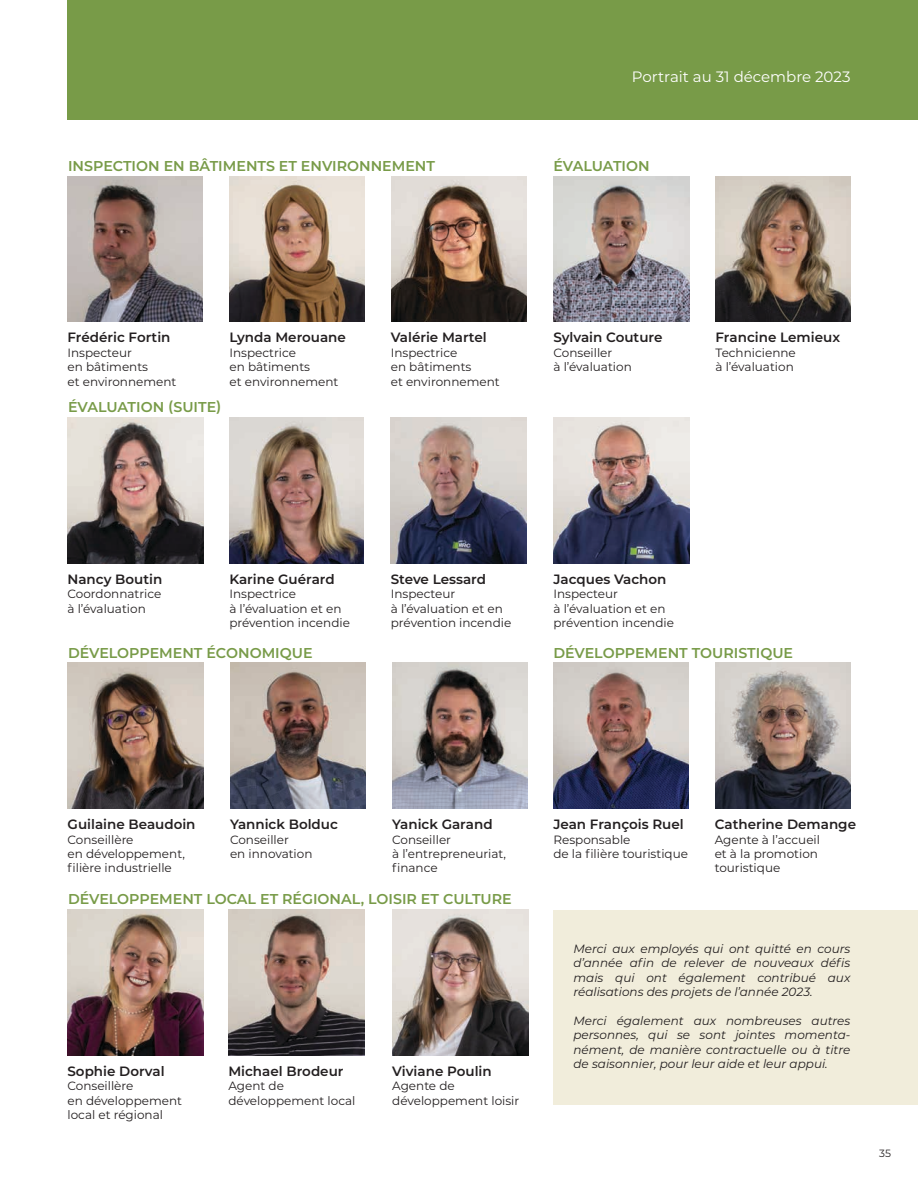
<style>
.page{position:relative;width:918px;height:1188px;background:#fff}
.page>*{position:absolute;margin:0;border:0;box-sizing:border-box;transform-origin:0 0}
.t1{font:15px "Montserrat";color:#fff}
.t2{font:600 14.25px "Montserrat";color:#789b48}
.t3{font:600 13.5px "Montserrat";color:#231f20}
.t4{font:12px/14.4px "Montserrat";color:#231f20}
.t5{font:italic 12px/14.4px "Montserrat";color:#231f20;text-align:justify}
.t6{font:10.5px "Montserrat";color:#231f20}
</style>
<div class="page">
<div style="left:553px;top:910px;width:365px;height:194px;background:#f1eddb"></div>
<img style="left:230px;top:176px;width:134px;height:146px">
<img style="left:392px;top:176px;width:134px;height:146px">
<div style="left:68px;top:0;width:850px;height:119px;background:#789b48"></div>
<img style="left:68px;top:176px;width:134px;height:146px">
<img style="left:554px;top:418px;width:135px;height:145px">
<img style="left:68px;top:418px;width:135px;height:145px">
<img style="left:68px;top:663px;width:135px;height:146px">
<img style="left:554px;top:176px;width:135px;height:146px">
<img style="left:230px;top:663px;width:136px;height:146px">
<img style="left:229px;top:418px;width:135px;height:145px">
<img style="left:391px;top:418px;width:136px;height:145px">
<img style="left:68px;top:910px;width:135px;height:145px">
<img style="left:228px;top:910px;width:136px;height:145px">
<img style="left:553px;top:663px;width:135px;height:146px">
<img style="left:715px;top:663px;width:135px;height:146px">
<img style="left:392px;top:663px;width:135px;height:146px">
<img style="left:392px;top:910px;width:136px;height:145px">
<img style="left:716px;top:176px;width:135px;height:146px">
<p class="t2" style="left:68px;top:156px;width:368px">INSPECTION EN BÂTIMENTS ET ENVIRONNEMENT</p>
<p class="t1" style="left:632px;top:66px;width:220px">Portrait au 31 décembre 2023</p>
<p class="t2" style="left:554px;top:156px;width:98px">ÉVALUATION</p>
<p class="t3" style="left:68px;top:328px;width:104px">Frédéric Fortin</p>
<p class="t4" style="left:68px;top:345px;width:110px">Inspecteur<br>en bâtiments<br>et environnement</p>
<p class="t2" style="left:68px;top:397px;width:155px">ÉVALUATION (SUITE)</p>
<p class="t3" style="left:230px;top:328px;width:118px">Lynda Merouane</p>
<p class="t4" style="left:230px;top:345px;width:110px">Inspectrice<br>en bâtiments<br>et environnement</p>
<p class="t3" style="left:391px;top:328px;width:97px">Valérie Martel</p>
<p class="t4" style="left:391px;top:345px;width:110px">Inspectrice<br>en bâtiments<br>et environnement</p>
<p class="t3" style="left:554px;top:328px;width:110px">Sylvain Couture</p>
<p class="t4" style="left:554px;top:345px;width:80px">Conseiller<br>à l’évaluation</p>
<p class="t3" style="left:716px;top:328px;width:126px">Francine Lemieux</p>
<p class="t4" style="left:716px;top:345px;width:82px">Technicienne à l’évaluation</p>
<p class="t3" style="left:68px;top:569px;width:96px">Nancy Boutin</p>
<p class="t4" style="left:68px;top:586px;width:95px">Coordonnatrice à l’évaluation</p>
<p class="t3" style="left:229px;top:569px;width:107px">Karine Guérard</p>
<p class="t4" style="left:229px;top:586px;width:122px">Inspectrice<br>à l’évaluation et en prévention incendie</p>
<p class="t2" style="left:68px;top:642px;width:246px">DÉVELOPPEMENT ÉCONOMIQUE</p>
<p class="t3" style="left:391px;top:569px;width:97px">Steve Lessard</p>
<p class="t4" style="left:391px;top:586px;width:122px">Inspecteur<br>à l’évaluation et en prévention incendie</p>
<p class="t3" style="left:554px;top:569px;width:115px">Jacques Vachon</p>
<p class="t4" style="left:554px;top:586px;width:122px">Inspecteur<br>à l’évaluation et en prévention incendie</p>
<p class="t2" style="left:553px;top:642px;width:241px">DÉVELOPPEMENT TOURISTIQUE</p>
<p class="t3" style="left:68px;top:815px;width:129px">Guilaine Beaudoin</p>
<p class="t4" style="left:68px;top:832px;width:119px">Conseillère<br>en développement, filière industrielle</p>
<p class="t3" style="left:230px;top:815px;width:109px">Yannick Bolduc</p>
<p class="t4" style="left:230px;top:832px;width:84px">Conseiller<br>en innovation</p>
<p class="t3" style="left:392px;top:815px;width:102px">Yanick Garand</p>
<p class="t4" style="left:392px;top:832px;width:115px">Conseiller<br>à l’entrepreneuriat, finance</p>
<p class="t2" style="left:68px;top:889px;width:445px">DÉVELOPPEMENT LOCAL ET RÉGIONAL, LOISIR ET CULTURE</p>
<p class="t3" style="left:68px;top:1062px;width:99px">Sophie Dorval</p>
<p class="t4" style="left:68px;top:1079px;width:116px">Conseillère<br>en développement local et régional</p>
<p class="t3" style="left:228px;top:1062px;width:117px">Michael Brodeur</p>
<p class="t4" style="left:228px;top:1079px;width:129px">Agent de développement local</p>
<p class="t3" style="left:392px;top:1062px;width:101px">Viviane Poulin</p>
<p class="t4" style="left:392px;top:1079px;width:129px">Agente de développement loisir</p>
<p class="t3" style="left:553px;top:815px;width:132px">Jean François Ruel</p>
<p class="t4" style="left:553px;top:832px;width:136px">Responsable<br>de la filière touristique</p>
<p class="t3" style="left:715px;top:815px;width:143px">Catherine Demange</p>
<p class="t4" style="left:715px;top:832px;width:107px">Agente à l’accueil et à la promotion touristique</p>
<p class="t5" style="left:573px;top:941px;width:278px">Merci aux employés qui ont quitté en cours d’année afin de relever de nouveaux défis mais qui ont également contribué aux réalisations des projets de l’année 2023.</p>
<p class="t5" style="left:573px;top:1013px;width:278px">Merci également aux nombreuses autres personnes, qui se sont jointes momenta&shy;nément, de manière contractuelle ou à titre de saisonnier, pour leur aide et leur appui.</p>
<p class="t6" style="left:879px;top:1146px;width:13px">35</p>
</div>
